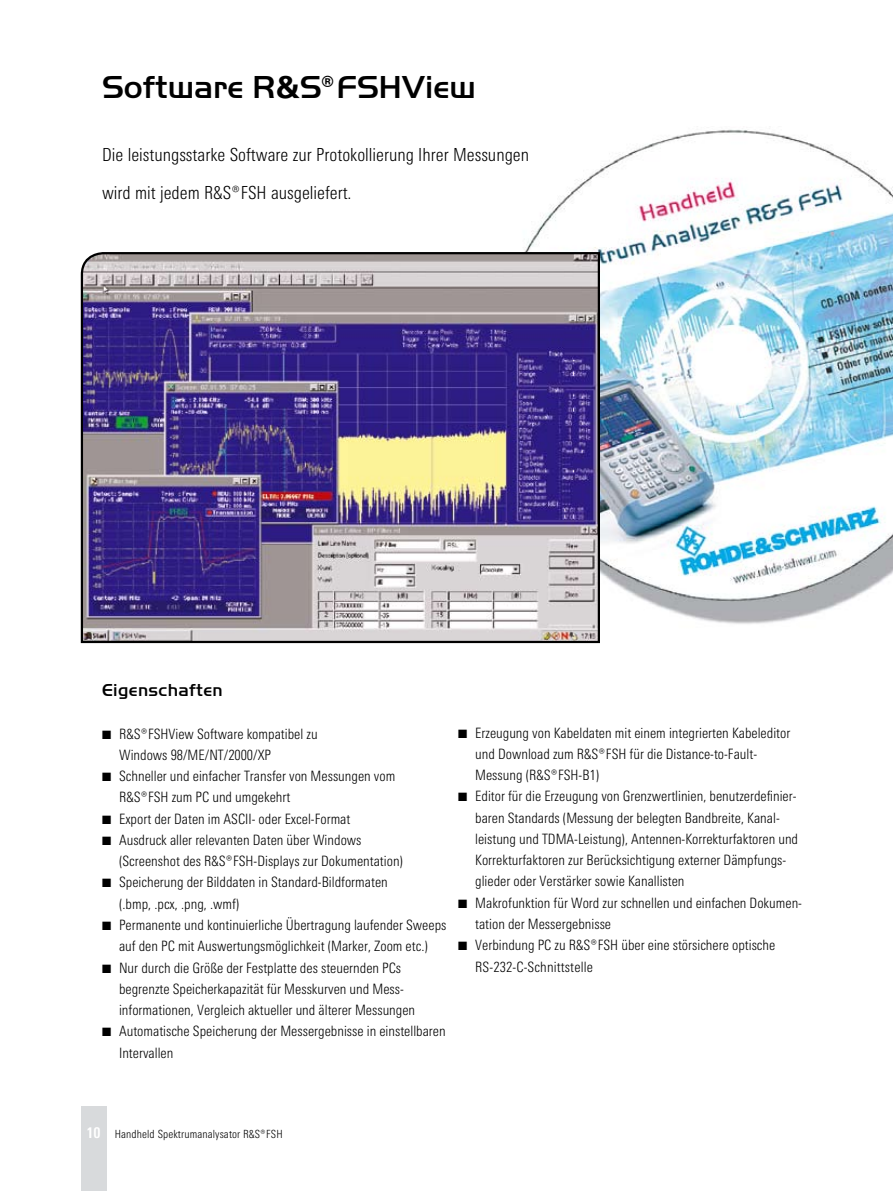
<style>
.page{position:relative;width:893px;height:1191px;background:#fff}
.page>*{position:absolute;margin:0;border:0;box-sizing:border-box;transform-origin:0 0}
.t1{font:33px "Handel Gothic EF Medium";color:#000}
.t2{font:300 18px/38.2px "RS Univers Cond";color:#000}
.t3{font:18px "Handel Gothic EF Medium";letter-spacing:.02em;color:#000}
.t4{font:300 14.25px/21.3px "RS Univers Cond";color:#000}
.t5{font:300 11.25px "RS Univers Cond";letter-spacing:.01em;color:#000}
.s1{font-weight:700;font-size:15px;color:#fff}
</style>
<div class="page">
<img style="left:525px;top:129px;width:368px;height:495px">
<img style="left:80px;top:251px;width:522px;height:393px">
<div style="left:81px;top:1106px;width:25px;height:85px;background:#d8dadc"></div>
<h1 class="t1" style="left:102px;top:68px;width:376px">Software ¸FSHView</h1>
<p class="t2" style="left:102px;top:135px;width:428px">Die leistungsstarke Software zur Protokollierung Ihrer Messungen wird mit jedem ¸FSH ausgeliefert.</p>
<p class="t3" style="left:102px;top:679px;width:122px">Eigenschaften</p>
<p class="t4" style="left:119px;top:723px;width:329px">¸FSHView Software kompatibel zu<br>Windows 98/ME/NT/2000/XP<br>Schneller und einfacher Transfer von Messungen vom ¸FSH zum PC und umgekehrt<br>Export der Daten im ASCII- oder Excel-Format<br>Ausdruck aller relevanten Daten über Windows<br>(Screen-shot des ¸FSH-Displays zur Dokumentation)<br>Speicherung der Bilddaten in Standard-Bildformaten<br>(.bmp, .pcx, .png, .wmf)<br>Permanente und kontinuierliche Übertragung laufender Sweeps auf den PC mit Auswertungsmöglichkeit (Marker, Zoom etc.)<br>Nur durch die Größe der Festplatte des steuernden PCs begrenzte Speicherkapazität für Messkurven und Mes-s&shy;informationen, Vergleich aktueller und älterer Messungen Automatische Speicherung der Messergebnisse in einstellbaren Intervallen</p>
<p class="t5" style="left:86px;top:1127px;width:198px"><span class="s1">10</span> Handheld Spektrumanalysator ¸FSH</p>
<p class="t4" style="left:475px;top:722px;width:328px">Erzeugung von Kabeldaten mit einem integrierten Kabeleditor und Download zum ¸FSH für die Distance-to-Fault-Messung (¸FSH-B1)<br>Editor für die Erzeugung von Grenzwertlinien, benutzerdefinier&shy;baren Standards (Messung der belegten Bandbreite, Kanal&shy;leistung und TDMA-Leistung), Antennen-Korrekturfaktoren und Korrekturfaktoren zur Berücksichtigung externer Dämpfungs&shy;glieder oder Verstärker sowie Kanallisten<br>Makrofunktion für Word zur schnellen und einfachen Dokumen&shy;tation der Messergebnisse<br>Verbindung PC zu ¸FSH über eine störsichere optische RS-232-C-Schnittstelle</p>
</div>
